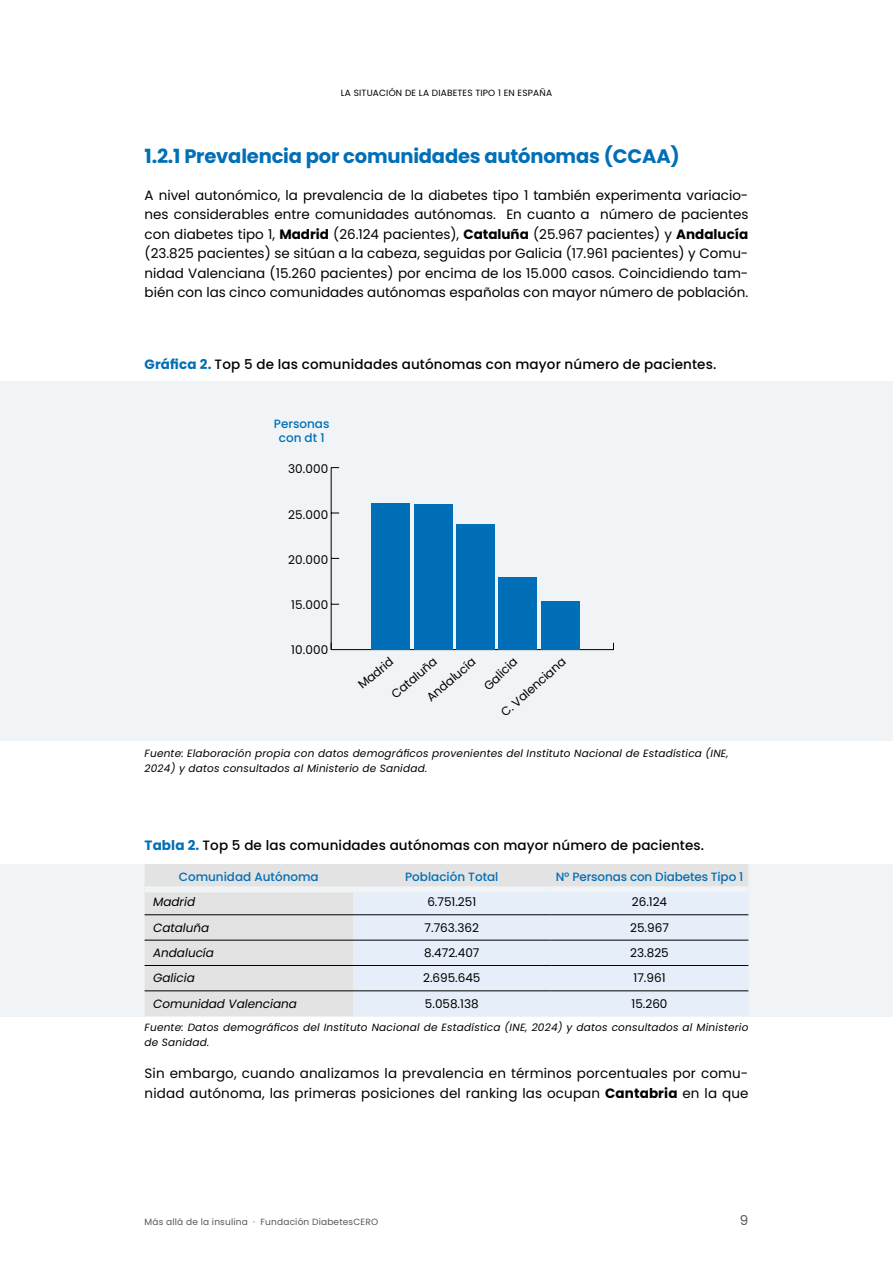
<style>
.page{position:relative;width:893px;height:1263px;background:#fff}
.page>*{position:absolute;margin:0;border:0;box-sizing:border-box;transform-origin:0 0}
.t1{font:700 19.5px "Poppins";letter-spacing:-.01em;color:#006fb7}
.t2{font:13.5px/19.5px "Poppins";letter-spacing:.01em;color:#000;text-align:justify}
.t3{font:500 13.5px "Poppins";letter-spacing:.01em;color:#000}
.t4{font:13.5px "Poppins";color:#575756}
.t5{font:12px "Poppins";color:#000}
.t6{font:500 12px/13.8px "Poppins";color:#006fb7;text-align:center}
.t7{font:italic 12px "Poppins";color:#000}
.t8{font:italic 10.5px/15px "Poppins";letter-spacing:.02em;color:#000}
.t9{font:9px "Poppins";letter-spacing:.02em;color:#575756}
.t10{font:9px "Poppins";letter-spacing:.02em;color:#000}
.s1{font-weight:700}
.s2{font-weight:700;color:#006fb7}
</style>
<div class="page">
<div style="left:0;top:381px;width:893px;height:359px;background:#f0f4f6"></div>
<div style="left:0;top:864px;width:893px;height:152px;background:#f0f4f6"></div>
<hr style="left:331px;top:649px;width:282px;height:1px;background:#000">
<hr style="left:331px;top:468px;width:1px;height:182px;background:#000">
<div style="left:499px;top:577px;width:38px;height:73px;background:#006fb7"></div>
<div style="left:541px;top:601px;width:38px;height:49px;background:#006fb7"></div>
<div style="left:414px;top:504px;width:38px;height:146px;background:#006fb7"></div>
<div style="left:457px;top:524px;width:38px;height:126px;background:#006fb7"></div>
<div style="left:145px;top:864px;width:603px;height:152px;background:#e3e3e3"></div>
<div style="left:353px;top:892px;width:395px;height:124px;background:#e6eef9"></div>
<div style="left:145px;top:886px;width:208px;height:6px;background:#f0f4f6"></div>
<div style="left:353px;top:886px;width:198px;height:6px;background:#f0f4f6"></div>
<div style="left:551px;top:886px;width:197px;height:6px;background:#f0f4f6"></div>
<hr style="left:145px;top:914px;width:208px;height:1px;background:#000">
<hr style="left:145px;top:940px;width:208px;height:1px;background:#000">
<hr style="left:145px;top:965px;width:208px;height:1px;background:#000">
<hr style="left:353px;top:914px;width:198px;height:1px;background:#000">
<hr style="left:551px;top:914px;width:197px;height:1px;background:#000">
<hr style="left:353px;top:940px;width:198px;height:1px;background:#000">
<hr style="left:551px;top:940px;width:197px;height:1px;background:#000">
<hr style="left:353px;top:965px;width:198px;height:1px;background:#000">
<hr style="left:551px;top:965px;width:197px;height:1px;background:#000">
<hr style="left:145px;top:990px;width:208px;height:1px;background:#000">
<hr style="left:353px;top:990px;width:198px;height:1px;background:#000">
<hr style="left:551px;top:990px;width:197px;height:1px;background:#000">
<div style="left:372px;top:503px;width:38px;height:147px;background:#006fb7"></div>
<p class="t10" style="left:341px;top:87px;width:213px">LA SITUACIÓN DE LA DIABETES TIPO 1 EN ESPAÑA</p>
<h1 class="t1" style="left:145px;top:144px;width:537px">1.2.1 Prevalencia por comunidades autónomas (CCAA)</h1>
<p class="t2" style="left:145px;top:185px;width:605px">A nivel autonómico, la prevalencia de la diabetes tipo 1 también experimenta variacio&shy;nes considerables entre comunidades autónomas. En cuanto a número de pacientes con diabetes tipo 1, <span class="s1">Madrid</span> (26.124 pacientes), <span class="s1">Cataluña</span> (25.967 pacientes) y <span class="s1">Andalucía </span>(23.825 pacientes) se sitúan a la cabeza, seguidas por Galicia (17.961 pacientes) y Comu&shy;nidad Valenciana (15.260 pacientes) por encima de los 15.000 casos. Coincidiendo tam&shy;bién con las cinco comunidades autónomas españolas con mayor número de población.</p>
<p class="t3" style="left:145px;top:356px;width:573px"><span class="s2">Gráfica 2.</span> Top 5 de las comunidades autónomas con mayor número de pacientes.</p>
<p class="t6" style="left:274px;top:417px;width:57px">Personas con dt 1</p>
<p class="t5" style="left:288px;top:462px;width:42px">30.000</p>
<p class="t5" style="left:288px;top:507px;width:42px">25.000</p>
<p class="t5" style="left:288px;top:553px;width:42px">20.000</p>
<p class="t5" style="left:291px;top:598px;width:39px">15.000</p>
<p class="t5" style="left:291px;top:643px;width:39px">10.000</p>
<p class="t5" style="left:355px;top:681px;width:43px;rotate:-40deg">Madrid</p>
<p class="t5" style="left:389px;top:690px;width:57px;rotate:-40deg">Cataluña</p>
<p class="t5" style="left:481px;top:683px;width:42px;rotate:-44deg">Galicia</p>
<p class="t5" style="left:424px;top:693px;width:62px;rotate:-40deg">Andalucía</p>
<p class="t5" style="left:498px;top:709px;width:83px;rotate:-42deg">C. Valenciana</p>
<p class="t8" style="left:145px;top:745px;width:586px">Fuente: Elaboración propia con datos demográficos provenientes del Instituto Nacional de Estadística (INE,<br>2024) y datos consultados al Ministerio de Sanidad.</p>
<p class="t3" style="left:145px;top:837px;width:561px"><span class="s2">Tabla 2.</span> Top 5 de las comunidades autónomas con mayor número de pacientes.</p>
<p class="t6" style="left:179px;top:870px;width:141px">Comunidad Autónoma</p>
<p class="t6" style="left:405px;top:870px;width:95px">Población Total</p>
<p class="t6" style="left:556px;top:870px;width:189px">Nº Personas con Diabetes Tipo 1</p>
<p class="t7" style="left:153px;top:895px;width:44px">Madrid</p>
<p class="t5" style="left:427px;top:895px;width:50px">6.751.251</p>
<p class="t5" style="left:632px;top:895px;width:37px">26.124</p>
<p class="t7" style="left:153px;top:920px;width:58px">Cataluña</p>
<p class="t5" style="left:425px;top:920px;width:56px">7.763.362</p>
<p class="t5" style="left:630px;top:920px;width:40px">25.967</p>
<p class="t7" style="left:153px;top:946px;width:62px">Andalucía</p>
<p class="t5" style="left:424px;top:946px;width:57px">8.472.407</p>
<p class="t5" style="left:630px;top:946px;width:40px">23.825</p>
<p class="t7" style="left:153px;top:971px;width:43px">Galicia</p>
<p class="t5" style="left:423px;top:971px;width:59px">2.695.645</p>
<p class="t5" style="left:634px;top:971px;width:33px">17.961</p>
<p class="t7" style="left:153px;top:996px;width:145px">Comunidad Valenciana</p>
<p class="t5" style="left:425px;top:996px;width:55px">5.058.138</p>
<p class="t5" style="left:632px;top:996px;width:37px">15.260</p>
<p class="t8" style="left:145px;top:1020px;width:605px">Fuente: Datos demográficos del Instituto Nacional de Estadística (INE, 2024) y datos consultados al Ministerio de Sanidad.</p>
<p class="t2" style="left:145px;top:1064px;width:605px">Sin embargo, cuando analizamos la prevalencia en términos porcentuales por comu&shy;nidad autónoma, las primeras posiciones del ranking las ocupan <span class="s1">Cantabria</span> en la que</p>
<p class="t9" style="left:145px;top:1216px;width:235px">Más allá de la insulina · Fundación DiabetesCERO</p>
<p class="t4" style="left:740px;top:1212px;width:10px">9</p>
</div>
